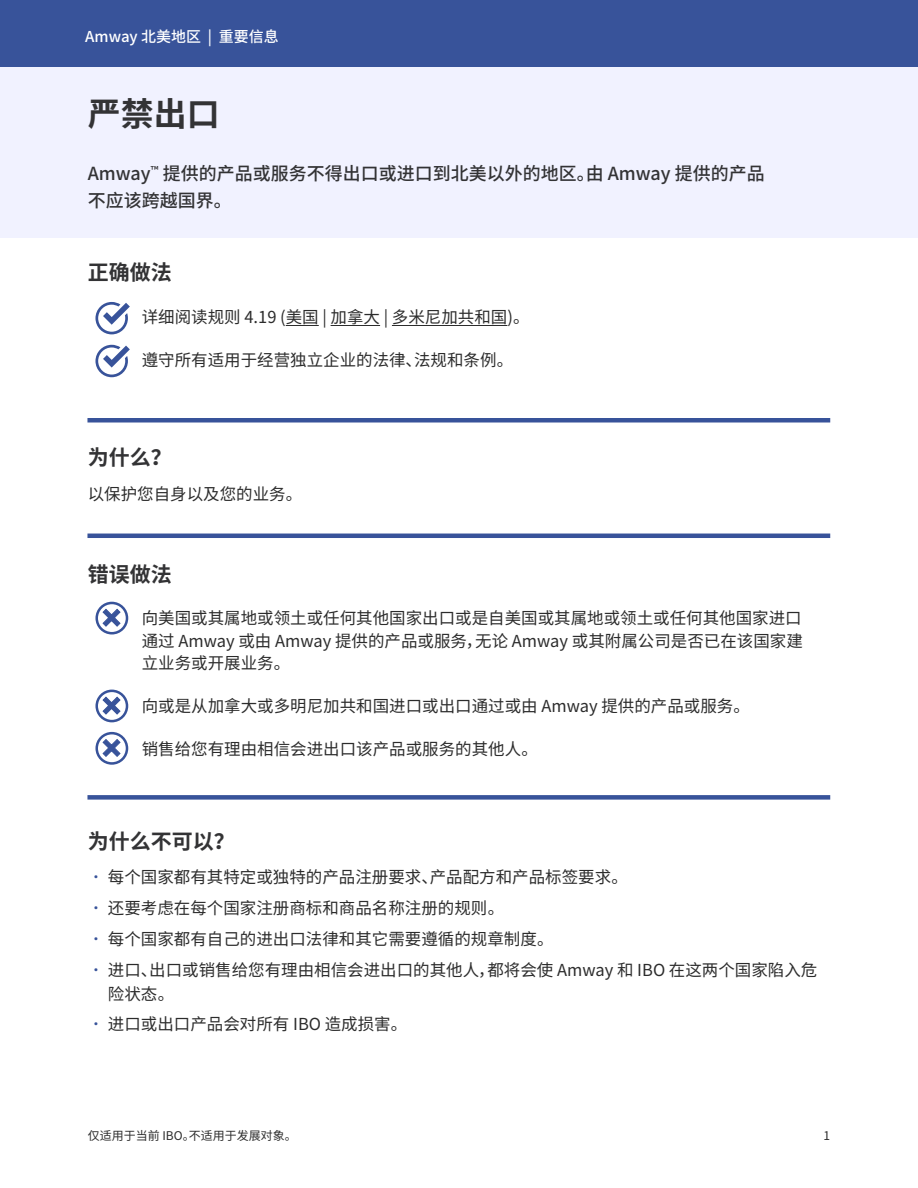
<style>
.page{position:relative;width:918px;height:1188px;background:#fff}
.page>*{position:absolute;margin:0;border:0;box-sizing:border-box;transform-origin:0 0}
.t1{font:700 33px "Noto Sans CJ Ksc";color:#333335}
.t2{font:700 21px "Noto Sans CJ Ksc";color:#333335}
.t3{font:500 18px/27px "Noto Sans CJ Ksc";color:#333335}
.t4{font:16.5px/22.5px "Noto Sans CJ Ksc";color:#2c2c2c;text-align:justify}
.t5{font:500 15px "Noto Sans CJ Ksc";color:#fff}
.t6{font:12px "Noto Sans CJ Ksc";color:#2c2c2c}
.s1{font-weight:900;color:#38539a}
</style>
<div class="page">
<div style="left:0;top:0;width:918px;height:68px;background:#38539a"></div>
<div style="left:0;top:68px;width:918px;height:170px;background:#f1f2ff"></div>
<hr style="left:286px;top:325px;width:33px;height:1px;background:#2c2c2c">
<hr style="left:331px;top:325px;width:49px;height:1px;background:#2c2c2c">
<hr style="left:392px;top:325px;width:115px;height:1px;background:#2c2c2c">
<svg style="left:95px;top:302px;width:35px;height:32px"></svg>
<svg style="left:95px;top:345px;width:35px;height:32px"></svg>
<div style="left:95px;top:602px;width:33px;height:32px;border:3px solid #38539a;border-radius:50%"></div>
<svg style="left:102px;top:608px;width:19px;height:19px"></svg>
<div style="left:95px;top:690px;width:33px;height:32px;border:3px solid #38539a;border-radius:50%"></div>
<svg style="left:102px;top:696px;width:19px;height:19px"></svg>
<div style="left:95px;top:732px;width:33px;height:33px;border:3px solid #38539a;border-radius:50%"></div>
<svg style="left:102px;top:738px;width:19px;height:19px"></svg>
<div style="left:87px;top:418px;width:743px;height:5px;background:#38539a"></div>
<hr style="left:87px;top:534px;width:743px;height:4px;background:#38539a">
<div style="left:87px;top:795px;width:743px;height:5px;background:#38539a"></div>
<p class="t5" style="left:85px;top:28px;width:195px">Amway 北美地区 | 重要信息</p>
<h1 class="t1" style="left:88px;top:95px;width:133px">严禁出口</h1>
<p class="t3" style="left:88px;top:160px;width:679px">Amway<sup>™</sup> 提供的产品或服务不得出口或进口到北美以外的地区。由 Amway 提供的产品不应该跨越国界。</p>
<p class="t2" style="left:88px;top:261px;width:85px">正确做法</p>
<p class="t4" style="left:142px;top:306px;width:389px">详细阅读规则 4.19 (美国 | 加拿大 | 多米尼加共和国)。</p>
<p class="t4" style="left:142px;top:349px;width:373px">遵守所有适用于经营独立企业的法律、法规和条例。</p>
<p class="t2" style="left:88px;top:446px;width:85px">为什么？</p>
<p class="t4" style="left:88px;top:483px;width:216px">以保护您自身以及您的业务。</p>
<p class="t2" style="left:88px;top:562px;width:85px">错误做法</p>
<p class="t4" style="left:142px;top:607px;width:663px">向美国或其属地或领土或任何其他国家出口或是自美国或其属地或领土或任何其他国家进口通过 Amway 或由 Amway 提供的产品或服务，无论 Amway 或其附属公司是否已在该国家建立业务或开展业务。</p>
<p class="t4" style="left:142px;top:695px;width:610px">向或是从加拿大或多明尼加共和国进口或出口通过或由 Amway 提供的产品或服务。</p>
<p class="t4" style="left:142px;top:738px;width:398px">销售给您有理由相信会进出口该产品或服务的其他人。</p>
<p class="t2" style="left:88px;top:829px;width:148px">为什么不可以？</p>
<p class="t4" style="left:88px;top:866px;width:542px"><span class="s1">•</span> 每个国家都有其特定或独特的产品注册要求、产品配方和产品标签要求。</p>
<p class="t4" style="left:88px;top:897px;width:418px"><span class="s1">•</span> 还要考虑在每个国家注册商标和商品名称注册的规则。</p>
<p class="t4" style="left:88px;top:928px;width:467px"><span class="s1">•</span> 每个国家都有自己的进出口法律和其它需要遵循的规章制度。</p>
<p class="t4" style="left:108px;top:958px;width:711px;line-height:24px;text-indent:-20px"><span class="s1">•</span> 进口、出口或销售给您有理由相信会进出口的其他人，都将会使 Amway 和 IBO 在这两个国家陷入危险状态。</p>
<p class="t4" style="left:88px;top:1013px;width:321px"><span class="s1">•</span> 进口或出口产品会对所有 IBO 造成损害。</p>
<p class="t6" style="left:88px;top:1129px;width:211px">仅适用于当前 IBO。不适用于发展对象。</p>
<p class="t6" style="left:824px;top:1129px;width:8px">1</p>
</div>
